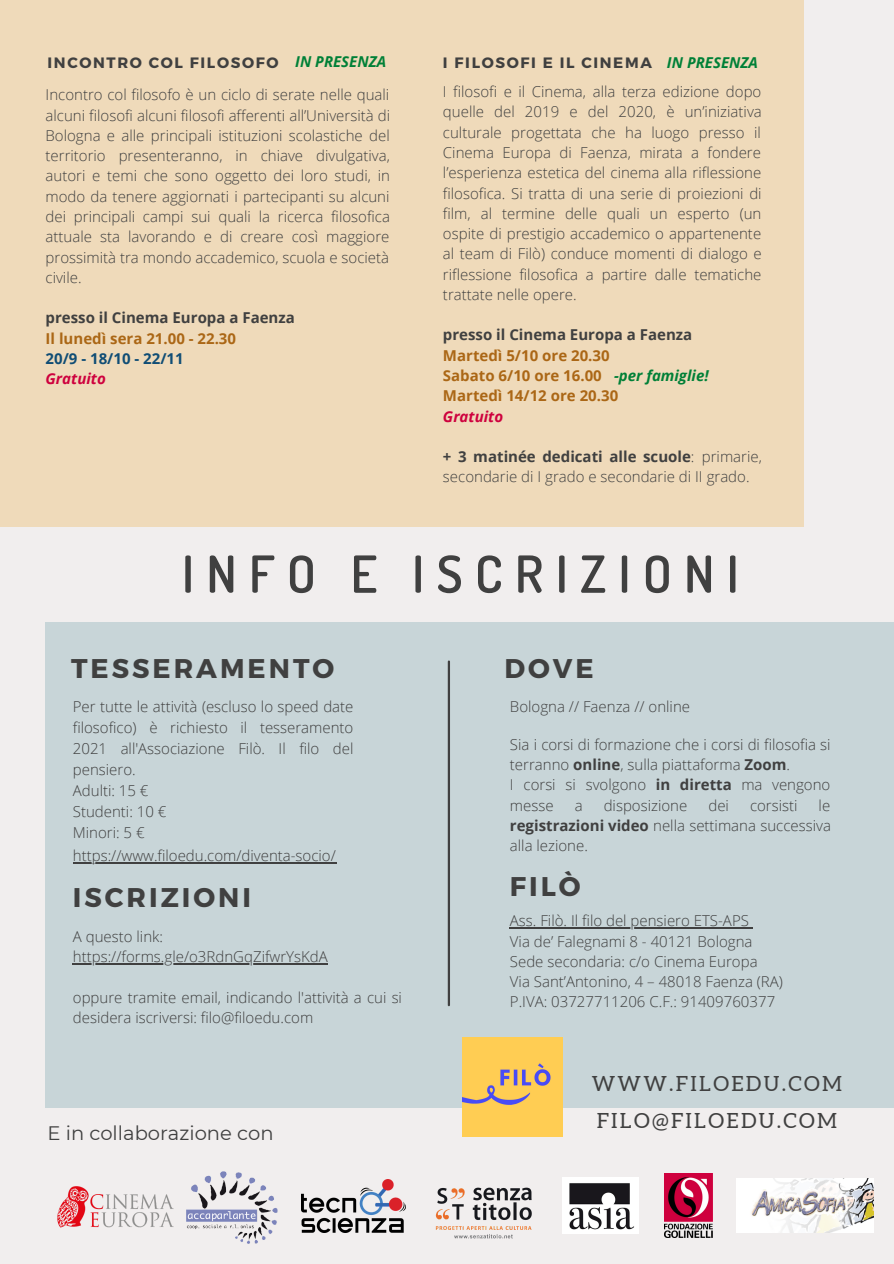
<style>
.page{position:relative;width:894px;height:1264px;background:#fff}
.page>*{position:absolute;margin:0;border:0;box-sizing:border-box;transform-origin:0 0}
.t1{font:600 51.15px "Dosis";letter-spacing:.24em;color:#404040}
.t2{font:700 27px "Montserrat";letter-spacing:.11em;color:#404040}
.t3{font:20.85px "Aleo";letter-spacing:.11em;color:#404040}
.t4{font:19.5px "Montserrat";color:#404040}
.t5{font:300 15px/20.2px "Open Sans";color:#404040}
.t6{font:700 15px "Open Sans";color:#ab6716}
.t7{font:700 15px "Open Sans";color:#404040}
.t8{font:700 15px "Montserrat";letter-spacing:.11em;color:#404040}
.t9{font:italic 700 15px "Open Sans";color:#008037}
.t10{font:700 15px "Open Sans";color:#104d75}
.t11{font:italic 700 15px "Open Sans";color:#ce013e}
.s1{font-weight:700}
</style>
<div class="page">
<div style="left:0;top:0;width:893px;height:1263px;background:#f1eeee"></div>
<div style="left:0;top:0;width:803px;height:526px;background:#efdaba"></div>
<img style="left:736px;top:1178px;width:137px;height:54px">
<img style="left:186px;top:1171px;width:91px;height:72px">
<img style="left:302px;top:1179px;width:103px;height:53px">
<img style="left:435px;top:1187px;width:97px;height:52px">
<img style="left:664px;top:1173px;width:48px;height:64px">
<img style="left:57px;top:1186px;width:117px;height:42px">
<div style="left:45px;top:622px;width:848px;height:485px;background:#c8d5d8"></div>
<hr style="left:447px;top:661px;width:3px;height:344px;background:#404040">
<img style="left:462px;top:1037px;width:100px;height:99px">
<img style="left:562px;top:1177px;width:76px;height:56px">
<hr style="left:73px;top:862px;width:263px;height:1px;background:#404040">
<hr style="left:73px;top:963px;width:255px;height:1px;background:#404040">
<hr style="left:510px;top:927px;width:238px;height:1px;background:#404040">
<p class="t8" style="left:47px;top:53px;width:233px">INCONTRO COL FILOSOFO</p>
<p class="t9" style="left:295px;top:51px;width:92px">IN PRESENZA</p>
<p class="t9" style="left:666px;top:51px;width:92px">IN PRESENZA</p>
<p class="t8" style="left:443px;top:53px;width:210px">I FILOSOFI E IL CINEMA</p>
<p class="t5" style="left:46px;top:84px;width:346px;text-align:justify">Incontro col filosofo è un ciclo di serate nelle quali alcuni filosofi alcuni filosofi afferenti all’Università di Bologna e alle principali istituzioni scolastiche del territorio presenteranno, in chiave divulgativa, autori e temi che sono oggetto dei loro studi, in modo da tenere aggiornati i partecipanti su alcuni dei principali campi sui quali la ricerca filosofica attuale sta lavorando e di creare così maggiore prossimità tra mondo accademico, scuola e società civile.</p>
<p class="t7" style="left:46px;top:307px;width:251px">presso il Cinema Europa a Faenza</p>
<p class="t6" style="left:46px;top:328px;width:192px">Il lunedì sera 21.00 - 22.30</p>
<p class="t10" style="left:46px;top:348px;width:140px">20/9 - 18/10 - 22/11</p>
<p class="t11" style="left:46px;top:368px;width:62px">Gratuito</p>
<p class="t5" style="left:443px;top:81px;width:320px;text-align:justify">I filosofi e il Cinema, alla terza edizione dopo quelle del 2019 e del 2020, è un’iniziativa culturale progettata che ha luogo presso il Cinema Europa di Faenza, mirata a fondere l’esperienza estetica del cinema alla riflessione filosofica. Si tratta di una serie di proiezioni di film, al termine delle quali un esperto (un ospite di prestigio accademico o appartenente al team di Filò) conduce momenti di dialogo e riflessione filosofica a partire dalle tematiche trattate nelle opere.</p>
<p class="t7" style="left:443px;top:324px;width:251px">presso il Cinema Europa a Faenza</p>
<p class="t6" style="left:443px;top:345px;width:168px">Martedì 5/10 ore 20.30</p>
<p class="t6" style="left:443px;top:365px;width:160px">Sabato 6/10 ore 16.00</p>
<p class="t6" style="left:443px;top:385px;width:177px">Martedì 14/12 ore 20.30</p>
<p class="t11" style="left:443px;top:405px;width:62px">Gratuito</p>
<p class="t5" style="left:443px;top:446px;width:320px"><span class="s1">+ 3 matinée dedicati alle scuole</span>: primarie, secondarie di I grado e secondarie di II grado.</p>
<p class="t9" style="left:614px;top:365px;width:96px">-per famiglie!</p>
<p class="t1" style="left:182px;top:540px;width:558px">INFO E ISCRIZIONI</p>
<p class="t2" style="left:71px;top:651px;width:265px">TESSERAMENTO</p>
<p class="t2" style="left:504px;top:651px;width:91px">DOVE</p>
<p class="t5" style="left:73px;top:695px;width:282px;line-height:21px;text-align:justify">Per tutte le attività (escluso lo speed date filosofico) è richiesto il tesseramento 2021 all'Associazione Filò. Il filo del pensiero.</p>
<p class="t5" style="left:73px;top:780px;width:77px">Adulti: 15 €</p>
<p class="t5" style="left:73px;top:801px;width:95px">Studenti: 10 €</p>
<p class="t5" style="left:73px;top:822px;width:73px">Minori: 5 €</p>
<p class="t5" style="left:73px;top:845px;width:264px">https://www.filoedu.com/diventa-socio/</p>
<p class="t2" style="left:73px;top:879px;width:180px">ISCRIZIONI</p>
<p class="t5" style="left:73px;top:925px;width:256px">A questo link: https://forms.gle/o3RdnGqZifwrYsKdA</p>
<p class="t5" style="left:73px;top:986px;width:330px">oppure tramite email, indicando l'attività a cui si desidera iscriversi: filo@filoedu.com</p>
<p class="t4" style="left:48px;top:1121px;width:227px">E in collaborazione con</p>
<p class="t5" style="left:510px;top:695px;width:182px">Bologna // Faenza // online</p>
<p class="t5" style="left:510px;top:734px;width:322px">Sia i corsi di formazione che i corsi di filosofia si terranno <span class="s1">online</span>, sulla piattaforma <span class="s1">Zoom</span>.</p>
<p class="t5" style="left:510px;top:774px;width:322px">I corsi si svolgono <span class="s1">in diretta</span> ma vengono messe</p>
<p class="t5" style="left:510px;top:794px;width:322px;text-align:justify;text-indent:308px">le <span class="s1">registrazioni video</span> nella settimana successiva alla lezione.</p>
<p class="t5" style="left:574px;top:794px;width:9px">a</p>
<p class="t5" style="left:603px;top:794px;width:85px">disposizione</p>
<p class="t5" style="left:708px;top:794px;width:22px">dei</p>
<p class="t5" style="left:749px;top:794px;width:49px">corsisti</p>
<p class="t2" style="left:510px;top:868px;width:72px">FILÒ</p>
<p class="t5" style="left:510px;top:910px;width:240px">Ass. Filò. Il filo del pensiero ETS-APS</p>
<p class="t5" style="left:510px;top:930px;width:244px">Via de’ Falegnami 8 - 40121 Bologna</p>
<p class="t5" style="left:510px;top:951px;width:249px">Sede secondaria: c/o Cinema Europa</p>
<p class="t5" style="left:510px;top:971px;width:274px">Via Sant’Antonino, 4 – 48018 Faenza (RA)</p>
<p class="t5" style="left:510px;top:991px;width:267px">P.IVA: 03727711206 C.F.: 91409760377</p>
<p class="t3" style="left:591px;top:1071px;width:251px">WWW.FILOEDU.COM</p>
<p class="t3" style="left:596px;top:1109px;width:242px">FILO@FILOEDU.COM</p>
</div>
